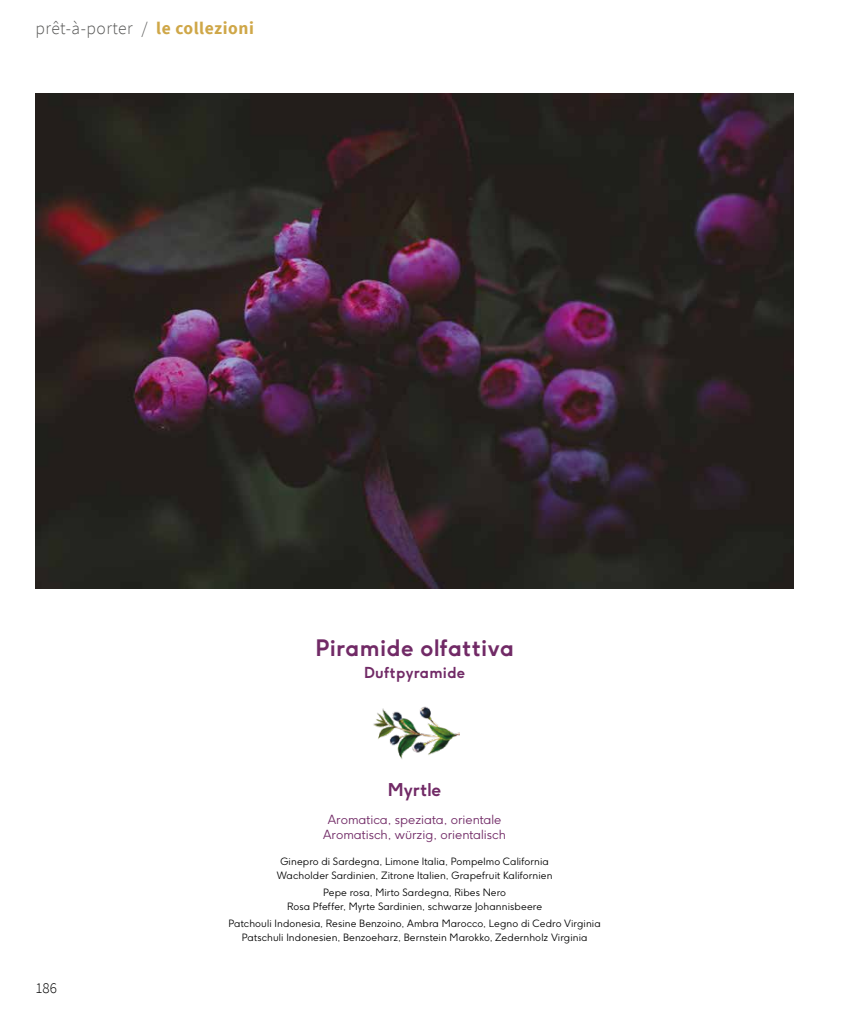
<style>
.page{position:relative;width:847px;height:1028px;background:#fff}
.page>*{position:absolute;margin:0;border:0;box-sizing:border-box;transform-origin:0 0}
.t1{font:700 22.5px "IHC Ginger";letter-spacing:.02em;color:#712a66}
.t2{font:300 17.5px "Source Sans Pro";letter-spacing:.03em;color:#575756}
.t3{font:700 17.5px "IHC Ginger";color:#712a66}
.t4{font:700 15px "IHC Ginger";letter-spacing:.02em;color:#712a66}
.t5{font:300 15px "Source Sans Pro";color:#000}
.t6{font:300 12.5px/15px "IHC Ginger";color:#712a66;text-align:center}
.t7{font:300 10px/13.8px "IHC Ginger";letter-spacing:.01em;color:#000;text-align:center}
.s1{font-weight:700;color:#cfa748}
</style>
<div class="page">
<img style="left:35px;top:94px;width:759px;height:494px">
<img style="left:373px;top:706px;width:86px;height:53px">
<h2 class="t2" style="left:35px;top:18px;width:220px">prêt-à-porter / <span class="s1">le collezioni</span></h2>
<h1 class="t1" style="left:315px;top:632px;width:200px">Piramide olfattiva</h1>
<h3 class="t4" style="left:364px;top:662px;width:103px">Duftpyramide</h3>
<h3 class="t5" style="left:35px;top:979px;width:23px">186</h3>
<h2 class="t3" style="left:388px;top:778px;width:55px">Myrtle</h2>
<p class="t6" style="left:323px;top:812px;width:184px">Aromatica, speziata, orientale<br>Aromatisch, würzig, orientalisch</p>
<p class="t7" style="left:277px;top:854px;width:277px">Ginepro di Sardegna, Limone Italia, Pompelmo California<br>Wacholder Sardinien, Zitrone Italien, Grapefruit Kalifornien</p>
<p class="t7" style="left:287px;top:885px;width:256px">Pepe rosa, Mirto Sardegna, Ribes Nero<br>Rosa Pfeffer, Myrte Sardinien, schwarze Johannisbeere</p>
<p class="t7" style="left:228px;top:916px;width:374px">Patchouli Indonesia, Resine Benzoino, Ambra Marocco, Legno di Cedro Virginia<br>Patschuli Indonesien, Benzoeharz, Bernstein Marokko, Zedernholz Virginia</p>
</div>
